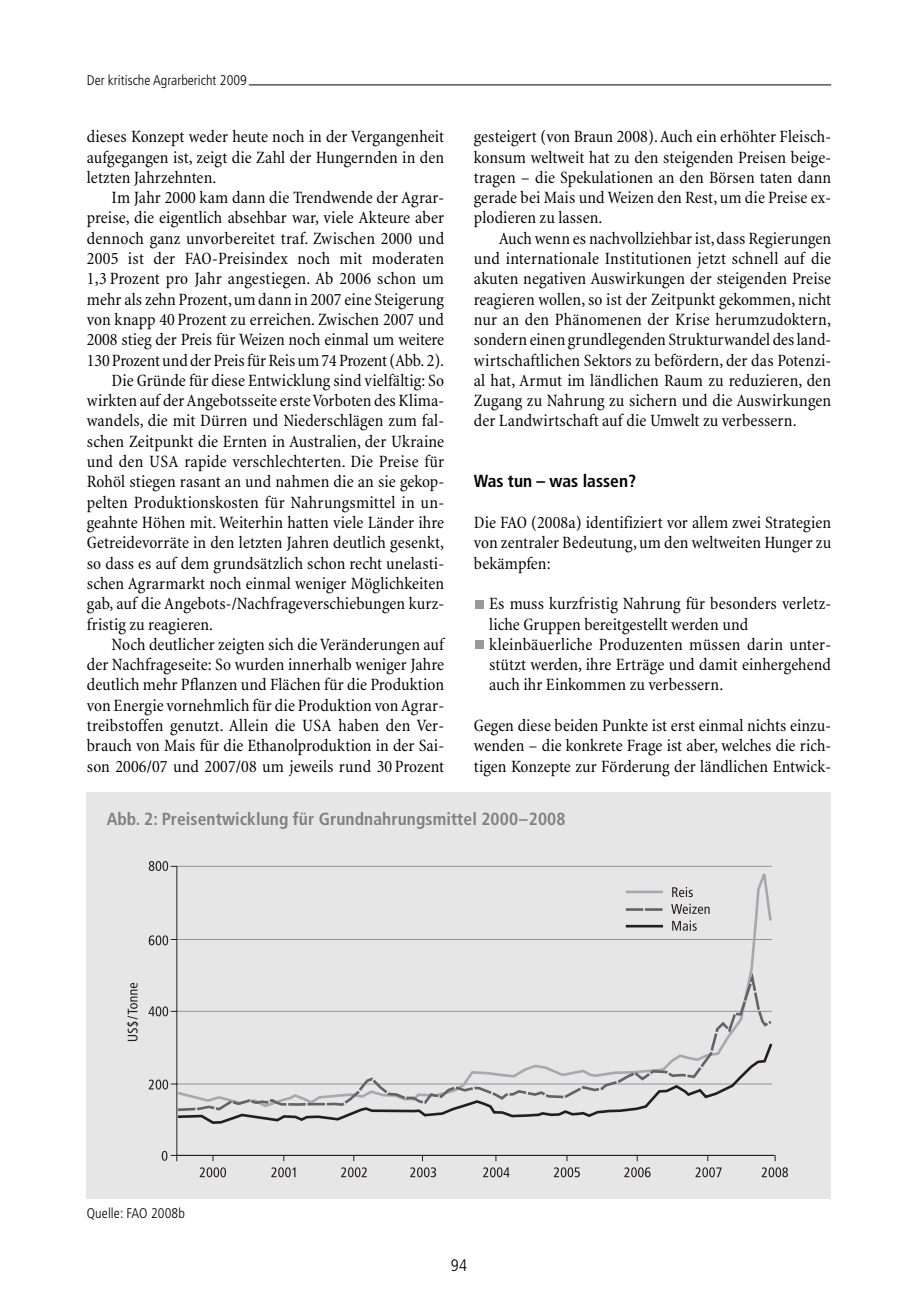
<style>
.page{position:relative;width:918px;height:1315px;background:#fff}
.page>*{position:absolute;margin:0;border:0;box-sizing:border-box;transform-origin:0 0}
.t1{font:condensed 17.5px/20.3px "Minion";letter-spacing:.005em;color:#000;text-align:justify}
.t2{font:700 condensed 17.5px "Frutiger";letter-spacing:.005em;color:#808080}
.t3{font:700 condensed 17.5px "Frutiger";color:#000}
.t4{font:300 condensed 16.62px "Frutiger";color:#000}
.t5{font:300 condensed 14px "Frutiger";letter-spacing:.005em;color:#000}
</style>
<div class="page">
<hr style="left:249px;top:85px;width:582px;height:1px;background:#000">
<div style="left:475px;top:640px;width:9px;height:9px;background:#999"></div>
<div style="left:475px;top:599px;width:9px;height:9px;background:#999"></div>
<div style="left:87px;top:792px;width:744px;height:406px;background:#e6e6e6"></div>
<hr style="left:177px;top:1155px;width:598px;height:1px;background:#231f20">
<svg style="left:149px;top:861px;width:19px;height:10px"></svg>
<svg style="left:126px;top:983px;width:13px;height:58px"></svg>
<svg style="left:149px;top:935px;width:19px;height:10px"></svg>
<svg style="left:149px;top:1006px;width:19px;height:10px"></svg>
<svg style="left:149px;top:1079px;width:19px;height:10px"></svg>
<svg style="left:162px;top:1150px;width:5px;height:10px"></svg>
<svg style="left:200px;top:1167px;width:26px;height:10px"></svg>
<svg style="left:271px;top:1167px;width:24px;height:10px"></svg>
<svg style="left:341px;top:1167px;width:26px;height:10px"></svg>
<svg style="left:410px;top:1167px;width:26px;height:10px"></svg>
<svg style="left:483px;top:1167px;width:26px;height:10px"></svg>
<svg style="left:554px;top:1167px;width:26px;height:10px"></svg>
<svg style="left:624px;top:1167px;width:26px;height:10px"></svg>
<svg style="left:695px;top:1167px;width:26px;height:10px"></svg>
<svg style="left:762px;top:1167px;width:26px;height:10px"></svg>
<svg style="left:176px;top:1112px;width:444px;height:13px"></svg>
<svg style="left:175px;top:865px;width:597px;height:102px"></svg>
<svg style="left:672px;top:887px;width:21px;height:10px"></svg>
<svg style="left:671px;top:903px;width:38px;height:11px"></svg>
<svg style="left:672px;top:920px;width:25px;height:10px"></svg>
<hr style="left:626px;top:890px;width:37px;height:3px;background:#a8a9ad">
<svg style="left:626px;top:908px;width:37px;height:3px"></svg>
<hr style="left:626px;top:925px;width:37px;height:2px;background:#231f20">
<svg style="left:175px;top:967px;width:598px;height:145px"></svg>
<p class="t5" style="left:87px;top:75px;width:162px">Der kritische Agrarbericht 2009</p>
<p class="t1" style="left:87px;top:128px;width:359px">dieses Konzept weder heute noch in der Vergangenheit aufgegangen ist, zeigt die Zahl der Hungernden in den letzten Jahrzehnten.</p>
<p class="t1" style="left:112px;top:189px;width:334px">Im Jahr 2000 kam dann die Trendwende der Agrar-</p>
<p class="t1" style="left:87px;top:209px;width:359px">preise, die eigentlich absehbar war, viele Akteure aber</p>
<p class="t1" style="left:87px;top:229px;width:359px">dennoch ganz unvorbereitet traf. Zwischen 2000 und</p>
<p class="t1" style="left:87px;top:250px;width:359px">2005 ist der FAO-Preisindex noch mit moderaten</p>
<p class="t1" style="left:87px;top:270px;width:359px">1,3 Prozent pro Jahr angestiegen. Ab 2006 schon um</p>
<p class="t1" style="left:87px;top:290px;width:359px">mehr als zehn Prozent,um dann in 2007 eine Steigerung</p>
<p class="t1" style="left:87px;top:311px;width:359px">von knapp 40 Prozent zu erreichen. Zwischen 2007 und</p>
<p class="t1" style="left:87px;top:331px;width:359px">2008 stieg der Preis für Weizen noch einmal um weitere</p>
<p class="t1" style="left:87px;top:351px;width:359px">130 Prozent und der Preis für Reis um 74 Prozent (Abb. 2).</p>
<p class="t1" style="left:112px;top:372px;width:334px">Die Gründe für diese Entwicklung sind vielfältig: So</p>
<p class="t1" style="left:87px;top:392px;width:359px">wirkten auf der Angebotsseite erste Vorboten des Klima-</p>
<p class="t1" style="left:87px;top:412px;width:359px">wandels, die mit Dürren und Niederschlägen zum fal-</p>
<p class="t1" style="left:87px;top:432px;width:359px">schen Zeitpunkt die Ernten in Australien, der Ukraine</p>
<p class="t1" style="left:87px;top:453px;width:359px">und den USA rapide verschlechterten. Die Preise für</p>
<p class="t1" style="left:87px;top:473px;width:359px">Rohöl stiegen rasant an und nahmen die an sie gekop-</p>
<p class="t1" style="left:87px;top:493px;width:359px">pelten Produktionskosten für Nahrungsmittel in un-</p>
<p class="t1" style="left:87px;top:514px;width:359px">geahnte Höhen mit. Weiterhin hatten viele Länder ihre</p>
<p class="t1" style="left:87px;top:534px;width:359px">Getreidevorräte in den letzten Jahren deutlich gesenkt,</p>
<p class="t1" style="left:87px;top:554px;width:359px">so dass es auf dem grundsätzlich schon recht unelasti-</p>
<p class="t1" style="left:87px;top:575px;width:359px">schen Agrarmarkt noch einmal weniger Möglichkeiten</p>
<p class="t1" style="left:87px;top:595px;width:359px">gab, auf die Angebots-/Nachfrageverschiebungen kurz-</p>
<p class="t1" style="left:87px;top:615px;width:128px">fristig zu reagieren.</p>
<p class="t1" style="left:112px;top:635px;width:334px">Noch deutlicher zeigten sich die Veränderungen auf</p>
<p class="t1" style="left:87px;top:656px;width:359px">der Nachfrageseite: So wurden innerhalb weniger Jahre</p>
<p class="t1" style="left:87px;top:676px;width:359px">deutlich mehr Pflanzen und Flächen für die Produktion</p>
<p class="t1" style="left:87px;top:696px;width:359px">von Energie vornehmlich für die Produktion von Agrar-</p>
<p class="t1" style="left:87px;top:717px;width:359px">treibstoffen genutzt. Allein die USA haben den Ver-</p>
<p class="t1" style="left:87px;top:737px;width:359px">brauch von Mais für die Ethanolproduktion in der Sai-</p>
<p class="t1" style="left:87px;top:757px;width:359px">son 2006/07 und 2007/08 um jeweils rund 30 Prozent</p>
<p class="t1" style="left:474px;top:128px;width:359px">gesteigert (von Braun 2008).Auch ein erhöhter Fleisch&shy;konsum weltweit hat zu den steigenden Preisen beige&shy;tragen – die Spekulationen an den Börsen taten dann gerade bei Mais und Weizen den Rest, um die Preise ex&shy;plodieren zu lassen.</p>
<p class="t1" style="left:474px;top:229px;width:359px;text-indent:25px">Auch wenn es nachvollziehbar ist,dass Regierungen und internationale Institutionen jetzt schnell auf die akuten negativen Auswirkungen der steigenden Preise reagieren wollen, so ist der Zeitpunkt gekommen, nicht nur an den Phänomenen der Krise herumzudoktern, sondern einen grundlegenden Strukturwandel des land&shy;wirtschaftlichen Sektors zu befördern, der das Potenzi&shy;al hat, Armut im ländlichen Raum zu reduzieren, den Zugang zu Nahrung zu sichern und die Auswirkungen der Landwirtschaft auf die Umwelt zu verbessern.</p>
<p class="t3" style="left:474px;top:474px;width:164px">Was tun – was lassen?</p>
<p class="t1" style="left:474px;top:514px;width:359px">Die FAO (2008a) identifiziert vor allem zwei Strategien von zentraler Bedeutung, um den weltweiten Hunger zu bekämpfen:</p>
<p class="t1" style="left:489px;top:595px;width:343px;text-align:left">Es muss kurzfristig Nahrung für besonders verletz&shy;liche Gruppen bereitgestellt werden und kleinbäuerliche Produzenten müssen darin unter&shy;stützt werden, ihre Erträge und damit einhergehend auch ihr Einkommen zu verbessern.</p>
<p class="t1" style="left:474px;top:717px;width:359px">Gegen diese beiden Punkte ist erst einmal nichts einzu&shy;wenden – die konkrete Frage ist aber, welches die rich&shy;tigen Konzepte zur Förderung der ländlichen Entwick-</p>
<p class="t2" style="left:107px;top:812px;width:460px">Abb. 2: Preisentwicklung für Grundnahrungsmittel 2000–2008</p>
<p class="t5" style="left:87px;top:1208px;width:100px">Quelle: FAO 2008b</p>
<p class="t4" style="left:451px;top:1258px;width:18px">94</p>
</div>
